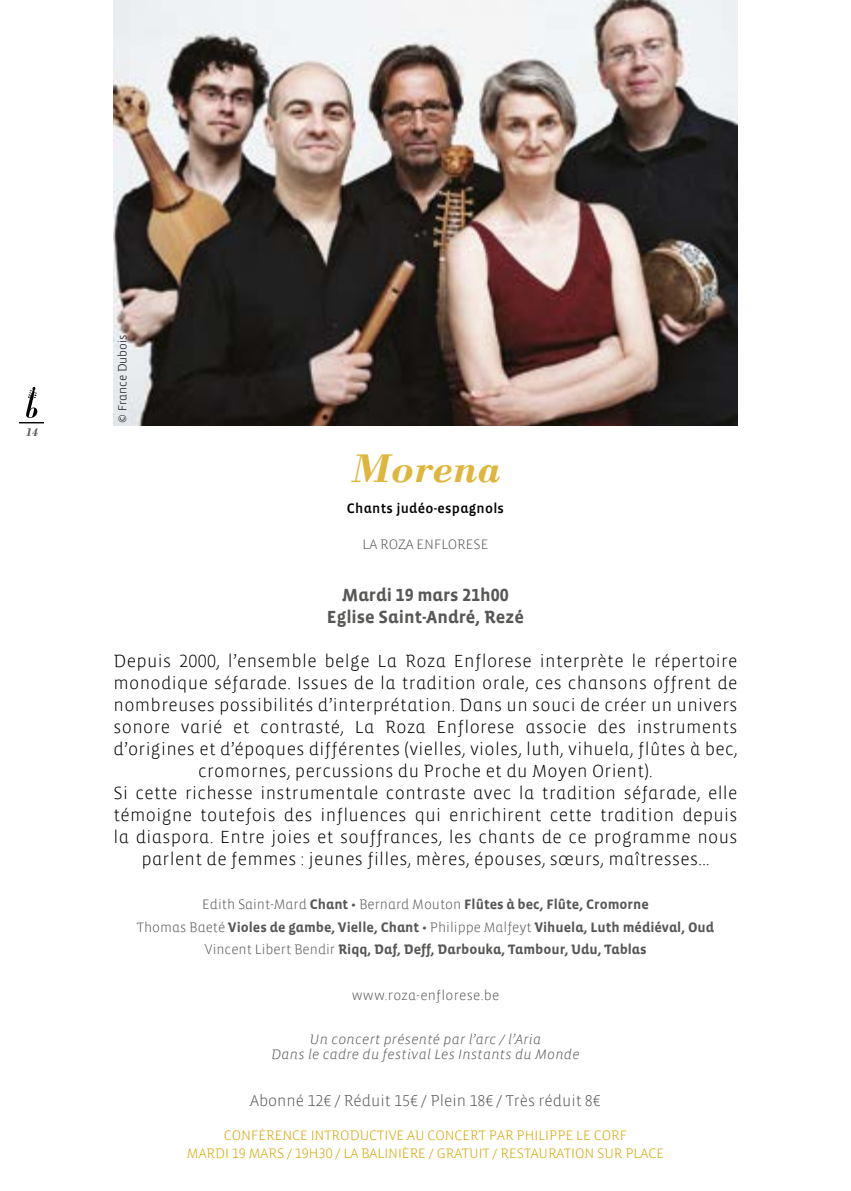
<style>
.page{position:relative;width:851px;height:1191px;background:#fff}
.page>*{position:absolute;margin:0;border:0;box-sizing:border-box;transform-origin:0 0}
.t1{font:italic 700 42px "Bodoni";color:#deb63c}
.t2{font:300 18px/22px "Vista Sans Alt";letter-spacing:.02em;color:#000;text-align:center}
.t3{font:700 18px/22px "Vista Sans Alt";color:#575756;text-align:center}
.t4{font:300 16px "Vista Sans Alt";color:#575756}
.t5{font:700 14px/22px "Vista Sans Alt";color:#575756;text-align:center}
.t6{font:300 14px/18px "Vista Sans Alt";color:#d4a500;text-align:center}
.t7{font:14px/15.4px "Vista Sans Alt Light Ita";letter-spacing:.02em;color:#575756;text-align:center}
.t8{font:14px "Vista Sans Alt Med";letter-spacing:.02em;color:#000}
.t9{font:300 14px "Vista Sans Alt";letter-spacing:.02em;color:#575756}
.t10{font:300 14px "Vista Sans Alt";color:#575756}
.t11{font:300 12px "Vista Sans Alt";color:#000}
.t12{font:italic 700 12px "Bodoni";color:#575756}
.s1{font-weight:300}
.s2{font-family:"Vista Sans Alt Med";font-weight:400}
</style>
<div class="page">
<svg style="left:19px;top:387px;width:25px;height:36px"></svg>
<img style="left:113px;top:0;width:624px;height:425px">
<p class="t12" style="left:26px;top:425px;width:13px">14</p>
<p class="t11" style="left:116px;top:422px;width:89px;rotate:-90deg">© France Dubois</p>
<h1 class="t1" style="left:350px;top:443px;width:152px">Morena</h1>
<p class="t8" style="left:347px;top:501px;width:159px">Chants judéo-espagnols</p>
<p class="t10" style="left:362px;top:537px;width:127px">LA ROZA ENFLORESE</p>
<p class="t3" style="left:327px;top:584px;width:199px">Mardi 19 mars 21h00<br>Eglise Saint-André, Rezé</p>
<p class="t2" style="left:113px;top:650px;width:625px">Depuis 2000, l’ensemble belge La Roza Enflorese interprète le répertoire monodique séfarade. Issues de la tradition orale, ces chansons offrent de nombreuses possibilités d’interprétation. Dans un souci de créer un univers sonore varié et contrasté, La Roza Enflorese associe des instruments d’origines et d’époques différentes (vielles, violes, luth, vihuela, flûtes à bec, cromornes, percussions du Proche et du Moyen Orient).<br>Si cette richesse instrumentale contraste avec la tradition séfarade, elle témoigne toutefois des influences qui enrichirent cette tradition depuis la diaspora. Entre joies et souffrances, les chants de ce programme nous parlent de femmes : jeunes filles, mères, épouses, sœurs, maîtresses...</p>
<p class="t5" style="left:137px;top:894px;width:578px"><span class="s1">Edith Saint-Mard</span> Chant <span class="s2">•</span> <span class="s1">Bernard Mouton</span> Flûtes à bec, Flûte, Cromorne<br><span class="s1">Thomas Baeté</span> Violes de gambe, Vielle, Chant <span class="s2">•</span> <span class="s1">Philippe Malfeyt</span> Vihuela, Luth médiéval, Oud<br><span class="s1">Vincent Libert Bendir</span> Riqq, Daf, Deff, Darbouka, Tambour, Udu, Tablas</p>
<p class="t9" style="left:351px;top:988px;width:149px">www.roza-enflorese.be</p>
<p class="t7" style="left:271px;top:1031px;width:309px">Un concert présenté par l’arc / l’Aria<br>Dans le cadre du festival Les Instants du Monde</p>
<p class="t4" style="left:250px;top:1093px;width:352px">Abonné 12€ / Réduit 15€ / Plein 18€ / Très réduit 8€</p>
<p class="t6" style="left:187px;top:1126px;width:478px">CONFÉRENCE INTRODUCTIVE AU CONCERT PAR PHILIPPE LE CORF<br>MARDI 19 MARS / 19H30 / LA BALINIÈRE / GRATUIT / RESTAURATION SUR PLACE</p>
</div>
